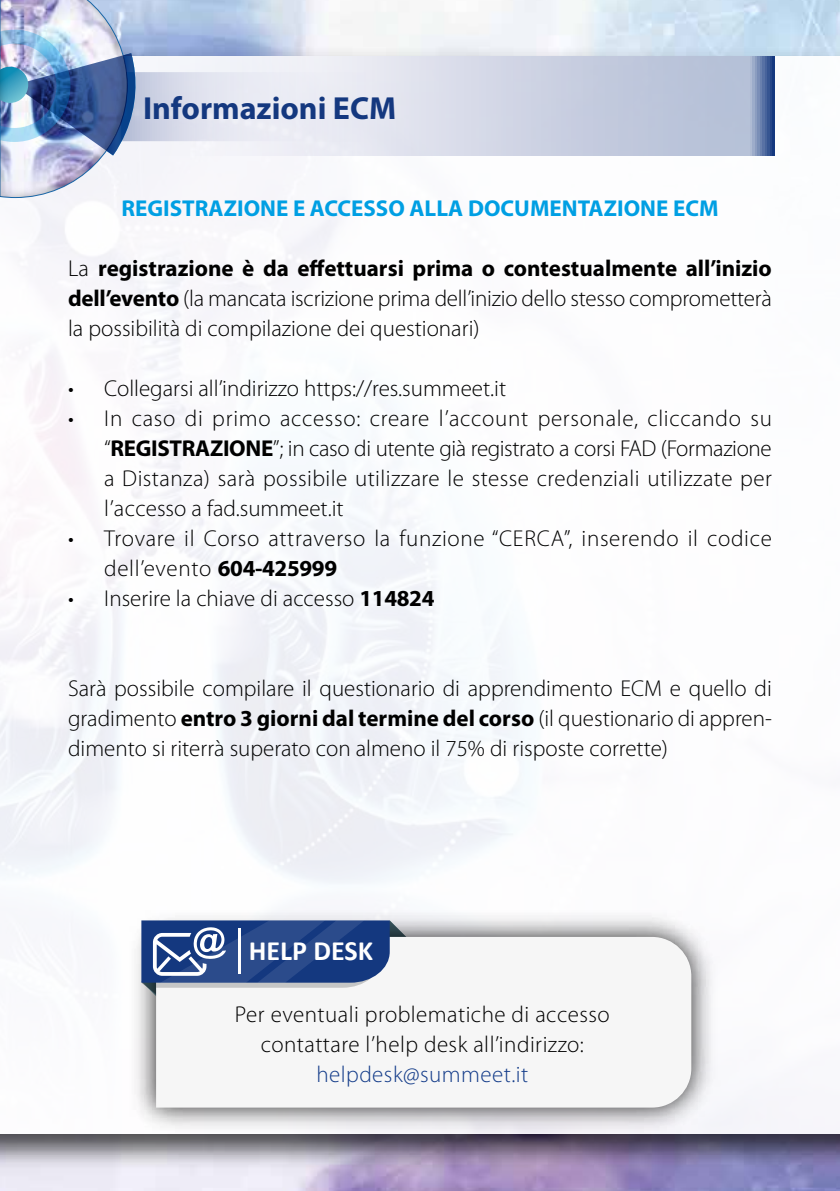
<style>
.page{position:relative;width:840px;height:1191px;background:#fff}
.page>*{position:absolute;margin:0;border:0;box-sizing:border-box;transform-origin:0 0}
.t1{font:700 32px "Myriad Pro";color:#14387f}
.t2{font:700 28px "Calibri";color:#fff}
.t3{font:300 23px/30px "Myriad Pro";letter-spacing:.005em;color:#000;text-align:justify}
.t4{font:300 23px/30px "Myriad Pro";letter-spacing:.03em;color:#000}
.t5{font:700 23px "Myriad Pro";color:#009fe3}
.t6{font:300 23px "Myriad Pro";letter-spacing:.02em;color:#153d8a}
.s1{font-weight:700}
</style>
<div class="page">
<img style="left:0;top:40px;width:839px;height:1138px">
<div style="left:0;top:57px;width:839px;height:1077px;background:#fff"></div>
<svg style="left:139px;top:57px;width:634px;height:98px"></svg>
<svg style="left:135px;top:72px;width:620px;height:69px;background:#d3d7e6"></svg>
<img style="left:0;top:0;width:135px;height:198px">
<img style="left:122px;top:912px;width:603px;height:230px">
<div style="left:156px;top:937px;width:535px;height:170px;background:#f6f6f6"></div>
<svg style="left:141px;top:920px;width:283px;height:98px"></svg>
<h1 class="t1" style="left:143px;top:90px;width:254px">Informazioni ECM</h1>
<p class="t5" style="left:121px;top:195px;width:598px">REGISTRAZIONE E ACCESSO ALLA DOCUMENTAZIONE ECM</p>
<p class="t3" style="left:68px;top:253px;width:705px">La <span class="s1">registrazione è da effettuarsi prima o contestualmente all’inizio dell’evento</span> (la mancata iscrizione prima dell’inizio dello stesso comprometterà la possibilità di compilazione dei questionari)</p>
<p class="t3" style="left:68px;top:373px;width:439px">• Collegarsi all’indirizzo https://res.summeet.it</p>
<p class="t3" style="left:104px;top:403px;width:669px;text-indent:-36px">• In caso di primo accesso: creare l’account personale, cliccando su “<span class="s1">REGISTRAZIONE</span>”; in caso di utente già registrato a corsi FAD (Formazione a Distanza) sarà possibile utilizzare le stesse credenziali utilizzate per l’accesso a fad.summeet.it</p>
<p class="t4" style="left:104px;top:523px;width:669px;text-indent:-36px">• Trovare il Corso attraverso la funzione “CERCA”, inserendo il codice dell’evento <span class="s1">604-425999</span></p>
<p class="t3" style="left:68px;top:583px;width:367px">• Inserire la chiave di accesso <span class="s1">114824</span></p>
<p class="t3" style="left:68px;top:673px;width:705px">Sarà possibile compilare il questionario di apprendimento ECM e quello di gradimento <span class="s1">entro 3 giorni dal termine del corso</span> (il questionario di appren&shy;dimento si riterrà superato con almeno il 75% di risposte corrette)</p>
<p class="t2" style="left:249px;top:932px;width:125px">HELP DESK</p>
<p class="t3" style="left:235px;top:1000px;width:376px;text-align:center">Per eventuali problematiche di accesso contattare l’help desk all’indirizzo:</p>
<p class="t6" style="left:316px;top:1062px;width:213px">helpdesk@summeet.it</p>
</div>
